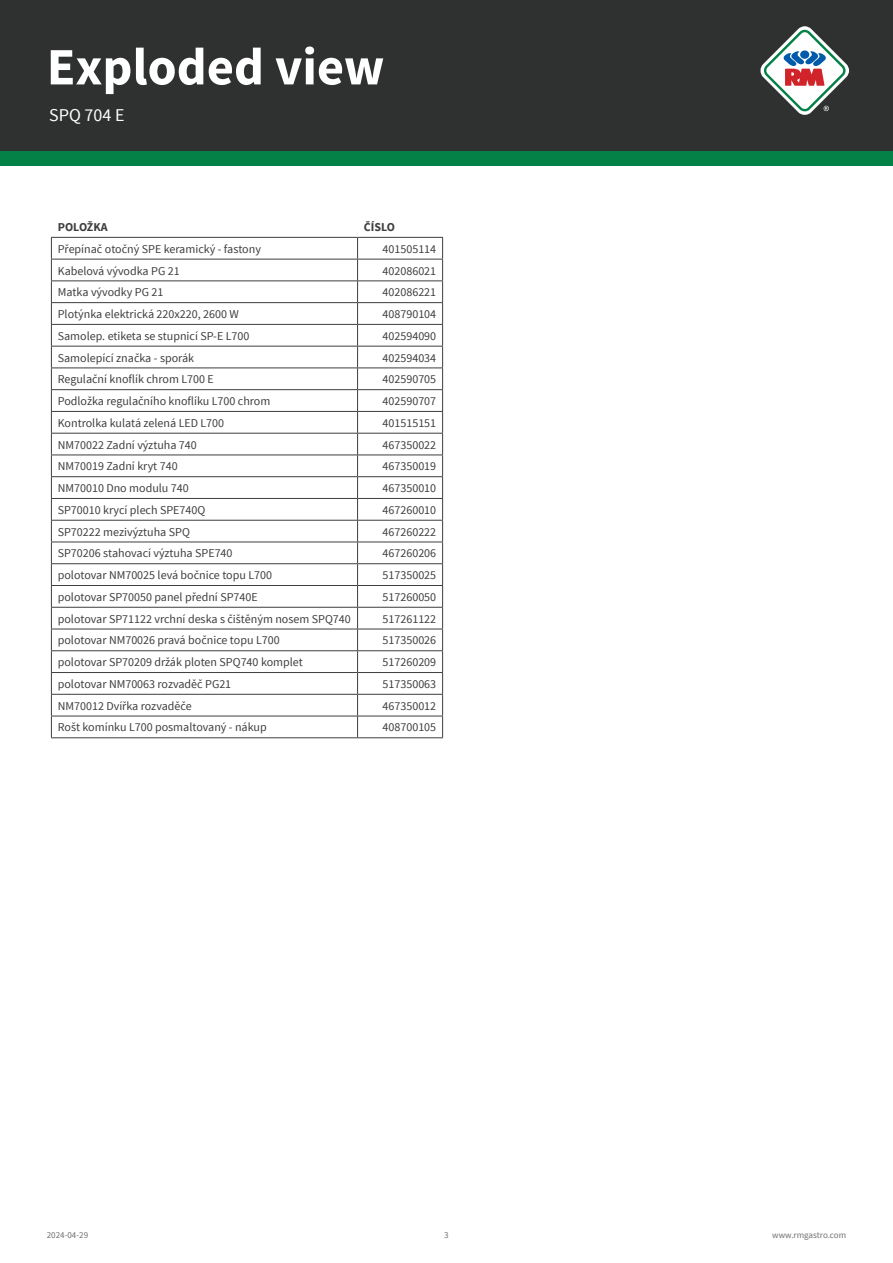
<style>
.page{position:relative;width:893px;height:1263px;background:#fff}
.page>*{position:absolute;margin:0;border:0;box-sizing:border-box;transform-origin:0 0}
.t1{font:700 52.5px "Source Sans Pro";color:#fff}
.t2{font:18px "Source Sans Pro";color:#fff}
.t3{font:12px "Source Sans Pro";color:#3e3e3f}
.t4{font:700 12px "Source Sans Pro";color:#3e3e3f}
.t5{font:9px "Source Sans Pro";color:#6f7073}
</style>
<div class="page">
<div style="left:0;top:0;width:893px;height:166px;background:#048146"></div>
<div style="left:0;top:0;width:893px;height:151px;background:#2f3131"></div>
<svg style="left:760px;top:26px;width:89px;height:89px"></svg>
<hr style="left:51px;top:237px;width:307px;height:1px;background:#3e3e3f">
<hr style="left:358px;top:237px;width:85px;height:1px;background:#3e3e3f">
<hr style="left:51px;top:259px;width:307px;height:1px;background:#3e3e3f">
<hr style="left:358px;top:259px;width:85px;height:1px;background:#3e3e3f">
<hr style="left:51px;top:280px;width:307px;height:1px;background:#3e3e3f">
<hr style="left:358px;top:280px;width:85px;height:1px;background:#3e3e3f">
<hr style="left:51px;top:302px;width:307px;height:1px;background:#3e3e3f">
<hr style="left:358px;top:302px;width:85px;height:1px;background:#3e3e3f">
<hr style="left:51px;top:324px;width:307px;height:1px;background:#3e3e3f">
<hr style="left:358px;top:324px;width:85px;height:1px;background:#3e3e3f">
<hr style="left:51px;top:346px;width:307px;height:1px;background:#3e3e3f">
<hr style="left:358px;top:346px;width:85px;height:1px;background:#3e3e3f">
<hr style="left:51px;top:367px;width:307px;height:1px;background:#3e3e3f">
<hr style="left:358px;top:367px;width:85px;height:1px;background:#3e3e3f">
<hr style="left:51px;top:389px;width:307px;height:1px;background:#3e3e3f">
<hr style="left:358px;top:389px;width:85px;height:1px;background:#3e3e3f">
<hr style="left:51px;top:411px;width:307px;height:1px;background:#3e3e3f">
<hr style="left:358px;top:411px;width:85px;height:1px;background:#3e3e3f">
<hr style="left:51px;top:433px;width:307px;height:1px;background:#3e3e3f">
<hr style="left:358px;top:433px;width:85px;height:1px;background:#3e3e3f">
<hr style="left:51px;top:455px;width:307px;height:1px;background:#3e3e3f">
<hr style="left:358px;top:455px;width:85px;height:1px;background:#3e3e3f">
<hr style="left:51px;top:476px;width:307px;height:1px;background:#3e3e3f">
<hr style="left:358px;top:476px;width:85px;height:1px;background:#3e3e3f">
<hr style="left:51px;top:498px;width:307px;height:1px;background:#3e3e3f">
<hr style="left:358px;top:498px;width:85px;height:1px;background:#3e3e3f">
<hr style="left:51px;top:520px;width:307px;height:1px;background:#3e3e3f">
<hr style="left:358px;top:520px;width:85px;height:1px;background:#3e3e3f">
<hr style="left:51px;top:542px;width:307px;height:1px;background:#3e3e3f">
<hr style="left:358px;top:542px;width:85px;height:1px;background:#3e3e3f">
<hr style="left:51px;top:563px;width:307px;height:1px;background:#3e3e3f">
<hr style="left:358px;top:563px;width:85px;height:1px;background:#3e3e3f">
<hr style="left:51px;top:585px;width:307px;height:1px;background:#3e3e3f">
<hr style="left:358px;top:585px;width:85px;height:1px;background:#3e3e3f">
<hr style="left:51px;top:607px;width:307px;height:1px;background:#3e3e3f">
<hr style="left:358px;top:607px;width:85px;height:1px;background:#3e3e3f">
<hr style="left:51px;top:629px;width:307px;height:1px;background:#3e3e3f">
<hr style="left:358px;top:629px;width:85px;height:1px;background:#3e3e3f">
<hr style="left:51px;top:650px;width:307px;height:1px;background:#3e3e3f">
<hr style="left:358px;top:650px;width:85px;height:1px;background:#3e3e3f">
<hr style="left:51px;top:672px;width:307px;height:1px;background:#3e3e3f">
<hr style="left:358px;top:672px;width:85px;height:1px;background:#3e3e3f">
<hr style="left:51px;top:694px;width:307px;height:1px;background:#3e3e3f">
<hr style="left:358px;top:694px;width:85px;height:1px;background:#3e3e3f">
<hr style="left:51px;top:716px;width:307px;height:1px;background:#3e3e3f">
<svg style="left:51px;top:238px;width:1px;height:499px"></svg>
<hr style="left:358px;top:716px;width:85px;height:1px;background:#3e3e3f">
<svg style="left:357px;top:238px;width:1px;height:499px"></svg>
<svg style="left:442px;top:238px;width:1px;height:499px"></svg>
<hr style="left:51px;top:737px;width:307px;height:1px;background:#3e3e3f">
<hr style="left:358px;top:737px;width:85px;height:1px;background:#3e3e3f">
<h1 class="t1" style="left:47px;top:33px;width:339px">Exploded view</h1>
<h2 class="t2" style="left:49px;top:104px;width:77px">SPQ 704 E</h2>
<p class="t4" style="left:58px;top:219px;width:51px">POLOŽKA</p>
<p class="t4" style="left:364px;top:219px;width:33px">ČÍSLO</p>
<p class="t3" style="left:58px;top:241px;width:205px">Přepínač otočný SPE keramický - fastony</p>
<p class="t3" style="left:383px;top:241px;width:55px">401505114</p>
<p class="t3" style="left:58px;top:263px;width:123px">Kabelová vývodka PG 21</p>
<p class="t3" style="left:383px;top:263px;width:55px">402086021</p>
<p class="t3" style="left:58px;top:285px;width:107px">Matka vývodky PG 21</p>
<p class="t3" style="left:383px;top:285px;width:55px">402086221</p>
<p class="t3" style="left:58px;top:307px;width:182px">Plotýnka elektrická 220x220, 2600 W</p>
<p class="t3" style="left:383px;top:307px;width:55px">408790104</p>
<p class="t3" style="left:58px;top:328px;width:193px">Samolep. etiketa se stupnicí SP-E L700</p>
<p class="t3" style="left:383px;top:328px;width:55px">402594090</p>
<p class="t3" style="left:58px;top:350px;width:138px">Samolepící značka - sporák</p>
<p class="t3" style="left:383px;top:350px;width:55px">402594034</p>
<p class="t3" style="left:58px;top:372px;width:157px">Regulační knoflík chrom L700 E</p>
<p class="t3" style="left:383px;top:372px;width:55px">402590705</p>
<p class="t3" style="left:58px;top:394px;width:214px">Podložka regulačního knoflíku L700 chrom</p>
<p class="t3" style="left:383px;top:394px;width:55px">402590707</p>
<p class="t3" style="left:58px;top:415px;width:168px">Kontrolka kulatá zelená LED L700</p>
<p class="t3" style="left:383px;top:415px;width:55px">401515151</p>
<p class="t3" style="left:58px;top:437px;width:141px">NM70022 Zadní výztuha 740</p>
<p class="t3" style="left:383px;top:437px;width:55px">467350022</p>
<p class="t3" style="left:58px;top:459px;width:121px">NM70019 Zadní kryt 740</p>
<p class="t3" style="left:383px;top:459px;width:55px">467350019</p>
<p class="t3" style="left:58px;top:481px;width:132px">NM70010 Dno modulu 740</p>
<p class="t3" style="left:383px;top:481px;width:55px">467350010</p>
<p class="t3" style="left:58px;top:502px;width:149px">SP70010 krycí plech SPE740Q</p>
<p class="t3" style="left:383px;top:502px;width:55px">467260010</p>
<p class="t3" style="left:58px;top:524px;width:134px">SP70222 mezivýztuha SPQ</p>
<p class="t3" style="left:383px;top:524px;width:55px">467260222</p>
<p class="t3" style="left:58px;top:546px;width:176px">SP70206 stahovací výztuha SPE740</p>
<p class="t3" style="left:383px;top:546px;width:55px">467260206</p>
<p class="t3" style="left:58px;top:568px;width:216px">polotovar NM70025 levá bočnice topu L700</p>
<p class="t3" style="left:383px;top:568px;width:55px">517350025</p>
<p class="t3" style="left:58px;top:589px;width:201px">polotovar SP70050 panel přední SP740E</p>
<p class="t3" style="left:383px;top:589px;width:55px">517260050</p>
<p class="t3" style="left:58px;top:611px;width:295px">polotovar SP71122 vrchní deska s čištěným nosem SPQ740</p>
<p class="t3" style="left:383px;top:611px;width:55px">517261122</p>
<p class="t3" style="left:58px;top:633px;width:223px">polotovar NM70026 pravá bočnice topu L700</p>
<p class="t3" style="left:383px;top:633px;width:55px">517350026</p>
<p class="t3" style="left:58px;top:655px;width:246px">polotovar SP70209 držák ploten SPQ740 komplet</p>
<p class="t3" style="left:383px;top:655px;width:55px">517260209</p>
<p class="t3" style="left:58px;top:676px;width:175px">polotovar NM70063 rozvaděč PG21</p>
<p class="t3" style="left:383px;top:676px;width:55px">517350063</p>
<p class="t3" style="left:58px;top:698px;width:135px">NM70012 Dvířka rozvaděče</p>
<p class="t3" style="left:383px;top:698px;width:55px">467350012</p>
<p class="t3" style="left:58px;top:720px;width:210px">Rošt komínku L700 posmaltovaný - nákup</p>
<p class="t3" style="left:383px;top:720px;width:55px">408700105</p>
<p class="t5" style="left:47px;top:1229px;width:43px">2024-04-29</p>
<p class="t5" style="left:444px;top:1229px;width:6px">3</p>
<p class="t5" style="left:772px;top:1229px;width:75px">www.rmgastro.com</p>
</div>
